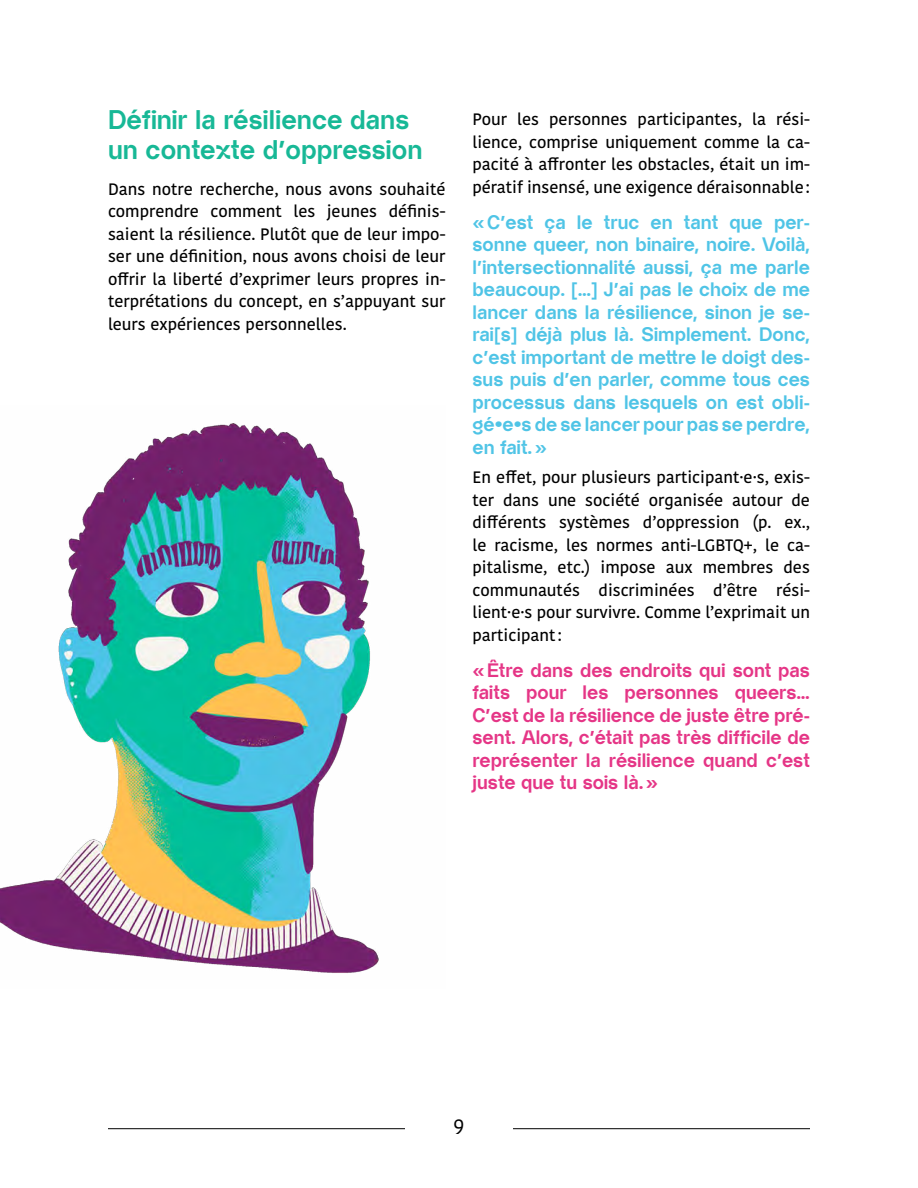
<style>
.page{position:relative;width:918px;height:1188px;background:#fff}
.page>*{position:absolute;margin:0;border:0;box-sizing:border-box;transform-origin:0 0}
.t1{font:700 27px/30px "Almarena Display";color:#17b896}
.t2{font:21px "Kohinoor Bangla";color:#000}
.t3{font:700 19.5px/22.5px "Almarena Display";color:#4fc4e6;text-align:justify}
.t4{font:700 19.5px/22.5px "Almarena Display";color:#e53586;text-align:justify}
.t5{font:500 16.5px/22.5px "Kohinoor Bangla";color:#000;text-align:justify}
</style>
<div class="page">
<hr style="left:108px;top:1128px;width:297px;height:1px;background:#000">
<hr style="left:513px;top:1128px;width:297px;height:1px;background:#000">
<img style="left:0;top:423px;width:379px;height:550px">
<h1 class="t1" style="left:108px;top:104px;width:316px">Définir la résilience dans un contexte d’oppression</h1>
<p class="t5" style="left:108px;top:177px;width:339px">Dans notre recherche, nous avons souhaité comprendre comment les jeunes définis&shy;saient la résilience. Plutôt que de leur impo&shy;ser une définition, nous avons choisi de leur offrir la liberté d’exprimer leurs propres in&shy;terprétations du concept, en s’appuyant sur leurs expériences personnelles.</p>
<p class="t5" style="left:473px;top:108px;width:339px">Pour les personnes participantes, la rési&shy;lience, comprise uniquement comme la ca&shy;pacité à affronter les obstacles, était un im&shy;pératif insensé, une exigence déraisonnable:</p>
<p class="t3" style="left:472px;top:210px;width:339px">«C’est ça le truc en tant que per&shy;sonne queer, non binaire, noire. Voilà, l’intersectionnalité aussi, ça me parle beaucoup. […] J’ai pas le choix de me lancer dans la résilience, sinon je se&shy;rai[s] déjà plus là. Simplement. Donc, c’est important de mettre le doigt des&shy;sus puis d’en parler, comme tous ces processus dans lesquels on est obli&shy;gé·e·s de se lancer pour pas se perdre, en fait.»</p>
<p class="t5" style="left:472px;top:466px;width:339px">En effet, pour plusieurs participant·e·s, exis&shy;ter dans une société organisée autour de différents systèmes d’oppression (p. ex., le racisme, les normes anti-LGBTQ+, le ca&shy;pitalisme, etc.) impose aux membres des communautés discriminées d’être rési&shy;lient·e·s pour survivre. Comme l’exprimait un participant:</p>
<p class="t4" style="left:472px;top:658px;width:339px">«Être dans des endroits qui sont pas faits pour les personnes queers… C’est de la résilience de juste être pré&shy;sent. Alors, c’était pas très difficile de représenter la résilience quand c’est juste que tu sois là.»</p>
<p class="t2" style="left:453px;top:1111px;width:13px">9</p>
</div>
